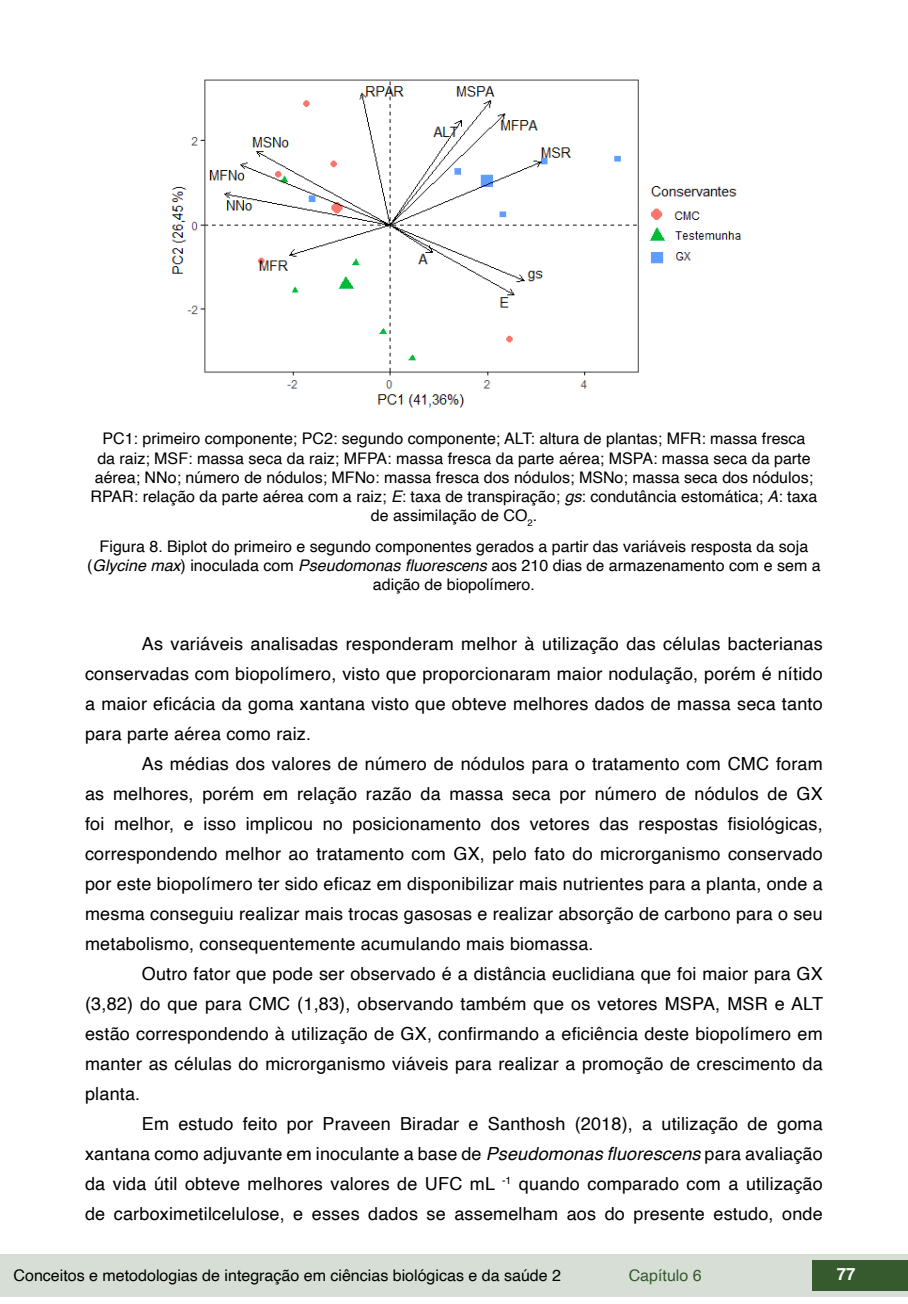
<style>
.page{position:relative;width:908px;height:1304px;background:#fff}
.page>*{position:absolute;margin:0;border:0;box-sizing:border-box;transform-origin:0 0}
.t1{font:18px/30px "Helvetica";letter-spacing:.01em;color:#000;text-align:justify}
.t2{font:700 16.8px "Helvetica";color:#fff}
.t3{font:16px/19.2px "Helvetica";color:#000;text-align:center}
.t4{font:16px "Helvetica";color:#36592e}
.s1{font-style:italic}
</style>
<div class="page">
<div style="left:0;top:1254px;width:906px;height:43px;background:#d7ded5"></div>
<div style="left:812px;top:1261px;width:95px;height:30px;background:#36592e"></div>
<img style="left:171px;top:79px;width:571px;height:329px">
<p class="t3" style="left:90px;top:430px;width:728px">PC1: primeiro componente; PC2: segundo componente; ALT: altura de plantas; MFR: massa fresca<br>da raiz; MSF: massa seca da raiz; MFPA: massa fresca da parte aérea; MSPA: massa seca da parte aérea; NNo; número de nódulos; MFNo: massa fresca dos nódulos; MSNo; massa seca dos nódulos; RPAR: relação da parte aérea com a raiz; <span class="s1">E</span>: taxa de transpiração; <span class="s1">gs</span>: condutância estomática; <span class="s1">A</span>: taxa de assimilação de CO<sub>2</sub>.</p>
<p class="t3" style="left:87px;top:537px;width:734px">Figura 8. Biplot do primeiro e segundo componentes gerados a partir das variáveis resposta da soja (<span class="s1">Glycine max</span>) inoculada com <span class="s1">Pseudomonas fluorescens</span> aos 210 dias de armazenamento com e sem a adição de biopolímero.</p>
<p class="t1" style="left:85px;top:629px;width:738px;text-indent:57px">As variáveis analisadas responderam melhor à utilização das células bacterianas conservadas com biopolímero, visto que proporcionaram maior nodulação, porém é nítido a maior eficácia da goma xantana visto que obteve melhores dados de massa seca tanto para parte aérea como raiz.</p>
<p class="t1" style="left:85px;top:749px;width:738px;text-indent:57px">As médias dos valores de número de nódulos para o tratamento com CMC foram as melhores, porém em relação razão da massa seca por número de nódulos de GX foi melhor, e isso implicou no posicionamento dos vetores das respostas fisiológicas, correspondendo melhor ao tratamento com GX, pelo fato do microrganismo conservado por este biopolímero ter sido eficaz em disponibilizar mais nutrientes para a planta, onde a mesma conseguiu realizar mais trocas gasosas e realizar absorção de carbono para o seu metabolismo, consequentemente acumulando mais biomassa.</p>
<p class="t1" style="left:85px;top:959px;width:739px;text-indent:57px">Outro fator que pode ser observado é a distância euclidiana que foi maior para GX (3,82) do que para CMC (1,83), observando também que os vetores MSPA, MSR e ALT estão correspondendo à utilização de GX, confirmando a eficiência deste biopolímero em manter as células do microrganismo viáveis para realizar a promoção de crescimento da planta.</p>
<p class="t1" style="left:85px;top:1109px;width:738px;text-indent:57px">Em estudo feito por Praveen Biradar e Santhosh (2018), a utilização de goma xantana como adjuvante em inoculante a base de <span class="s1">Pseudomonas fluorescens</span> para avaliação da vida útil obteve melhores valores de UFC mL <sup>-1</sup> quando comparado com a utilização de carboximetilcelulose, e esses dados se assemelham aos do presente estudo, onde</p>
<p class="t3" style="left:14px;top:1266px;width:548px">Conceitos e metodologias de integração em ciências biológicas e da saúde 2</p>
<p class="t4" style="left:628px;top:1263px;width:74px">Capítulo 6</p>
<p class="t2" style="left:836px;top:1264px;width:20px">77</p>
</div>
